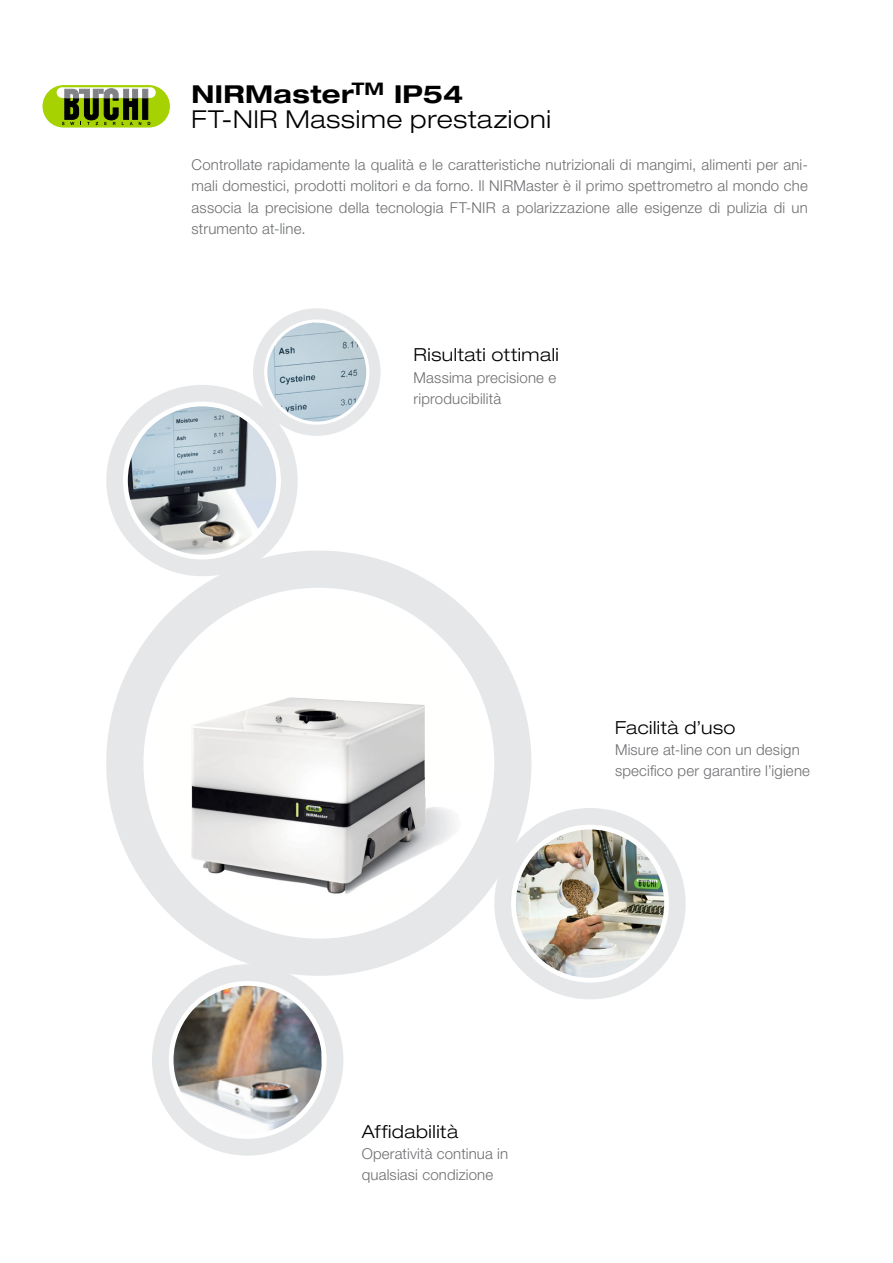
<style>
.page{position:relative;width:893px;height:1263px;background:#fff}
.page>*{position:absolute;margin:0;border:0;box-sizing:border-box;transform-origin:0 0}
.IT_Cover_Subline{font:300 expanded 24.75px "Helvetica Neue LT Std";letter-spacing:.025em;color:#000}
.IT_Cover_Headline{font:700 expanded 24.75px "Helvetica Neue LT Std";letter-spacing:.02em;color:#000}
.IT_Title{font:300 expanded 18px "Helvetica Neue LT Std";letter-spacing:.03em;color:#000}
.IT_Body_text_justifi{font:300 15px/21.3px "Helvetica Neue LT Std";letter-spacing:.01em;color:#6d6e71;text-align:justify}
.IT_Body_text_left{font:300 15px/21.3px "Helvetica Neue LT Std";letter-spacing:.01em;color:#6d6e71}
</style>
<div class="page">
<div style="left:43px;top:85px;width:127px;height:43px;background:#a5d200;border-radius:21px"></div>
<div style="left:143px;top:89px;width:5px;height:30px;background:#000;border:1px solid #000"></div>
<svg style="left:57px;top:87px;width:99px;height:11px"></svg>
<div style="left:143px;top:89px;width:5px;height:9px;background:#808285"></div>
<svg style="left:62px;top:89px;width:79px;height:36px"></svg>
<div style="left:106px;top:550px;width:425px;height:426px;background:#e6e7e8;border-radius:50%"></div>
<div style="left:143px;top:588px;width:351px;height:350px;background:#fff;border-radius:50%"></div>
<img style="left:188px;top:697px;width:293px;height:218px">
<div style="left:494px;top:808px;width:192px;height:191px;background:#e6e7e8;border-radius:50%"></div>
<div style="left:511px;top:825px;width:158px;height:157px;background:#fff;border-radius:50%"></div>
<img style="left:516px;top:829px;width:148px;height:149px;border-radius:74px">
<div style="left:253px;top:308px;width:128px;height:128px;background:#e6e7e8;border-radius:50%"></div>
<svg style="left:264px;top:319px;width:105px;height:106px"></svg>
<img style="left:267px;top:323px;width:99px;height:98px;border-radius:49px">
<div style="left:152px;top:964px;width:191px;height:191px;background:#e6e7e8;border-radius:50%"></div>
<div style="left:169px;top:981px;width:158px;height:158px;background:#fff;border-radius:50%"></div>
<img style="left:174px;top:986px;width:148px;height:148px">
<div style="left:106px;top:385px;width:192px;height:191px;background:#e6e7e8;border-radius:50%"></div>
<div style="left:123px;top:402px;width:158px;height:157px;background:#fff;border-radius:50%"></div>
<img style="left:128px;top:406px;width:148px;height:149px;border-radius:74px">
<p class="IT_Cover_Headline" style="left:192px;top:78px;width:273px">NIRMaster<sup>TM</sup> IP54</p>
<p class="IT_Cover_Subline" style="left:192px;top:104px;width:361px">FT-NIR Massime prestazioni</p>
<p class="IT_Body_text_justifi" style="left:192px;top:154px;width:618px">Controllate rapidamente la qualità e le caratteristiche nutrizionali di mangimi, alimenti per ani&shy;mali domestici, prodotti molitori e da forno. Il NIRMaster è il primo spettrometro al mondo che associa la precisione della tecnologia FT-NIR a polarizzazione alle esigenze di pulizia di un strumento at-line.</p>
<p class="IT_Title" style="left:414px;top:344px;width:147px">Risultati ottimali</p>
<p class="IT_Body_text_left" style="left:414px;top:366px;width:144px">Massima precisione e riproducibilità</p>
<p class="IT_Title" style="left:615px;top:716px;width:122px">Facilità d’uso</p>
<p class="IT_Body_text_left" style="left:615px;top:738px;width:197px">Misure at-line con un design specifico per garantire l’igiene</p>
<p class="IT_Title" style="left:362px;top:1120px;width:98px">Affidabilità</p>
<p class="IT_Body_text_left" style="left:362px;top:1142px;width:148px">Operatività continua in qualsiasi condizione</p>
</div>
